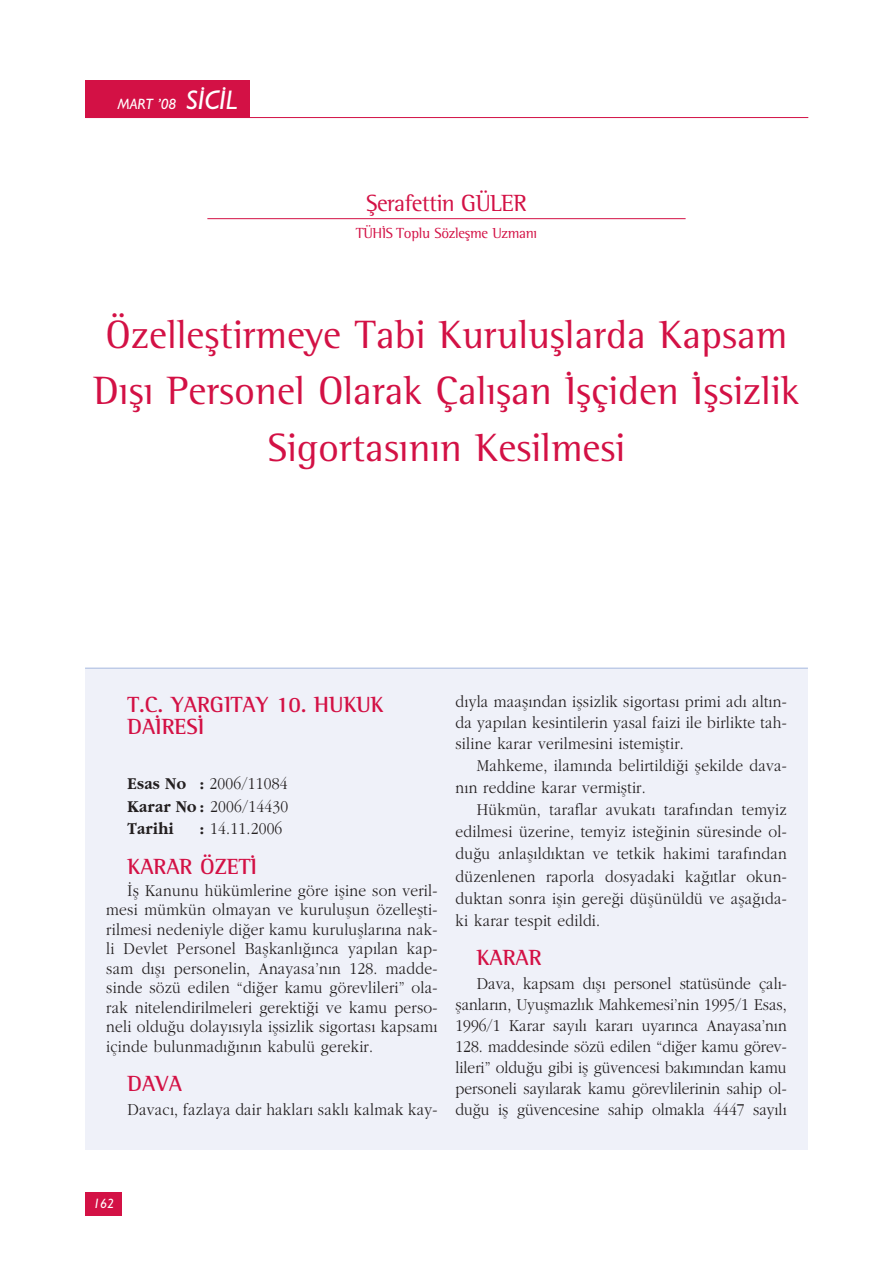
<style>
.page{position:relative;width:893px;height:1263px;background:#fff}
.page>*{position:absolute;margin:0;border:0;box-sizing:border-box;transform-origin:0 0}
.t1{font:40.5px/56.6px "Rotis Semi Serif";color:#d31145;text-align:center}
.t2{font:24px "Rotis Semi Serif";letter-spacing:-.025em;color:#d31145}
.t3{font:700 22.5px/22px "Rotis Semi Serif";letter-spacing:-.005em;color:#d31145}
.t4{font:17.25px/19.5px "Garamond Turk";letter-spacing:.015em;color:#231f20;text-align:justify;scale:.9 1}
.t5{font:17.25px "Garamond Bold Turk";letter-spacing:.015em;color:#231f20;scale:.9 1}
.t6{font:15px "Rotis Semi Serif";letter-spacing:-.02em;color:#d31145}
.t7{font:italic 500 15px "Gill Sans";color:#fff}
.t8{font:italic 500 13.5px "Gill Sans";color:#fff}
.s1{font-size:27px}
.s2{font-family:"Garamond Bold Turk"}
</style>
<div class="page">
<hr style="left:207px;top:218px;width:479px;height:1px;background:#d31145">
<div style="left:85px;top:1192px;width:37px;height:23px;background:#d31145"></div>
<div style="left:85px;top:81px;width:164px;height:37px;background:#d31145"></div>
<hr style="left:85px;top:117px;width:723px;height:1px;background:#d31145">
<div style="left:85px;top:669px;width:723px;height:480px;background:#eff1f9"></div>
<hr style="left:85px;top:668px;width:723px;height:1px;background:#a0b4dd">
<p class="t7" style="left:118px;top:99px;width:121px">MART ’08 <span class="s1">S‹C‹L</span></p>
<h2 class="t2" style="left:366px;top:194px;width:162px">fierafettin GÜLER</h2>
<p class="t6" style="left:356px;top:227px;width:183px">TÜH‹S Toplu Sözleflme Uzman›</p>
<h1 class="t1" style="left:93px;top:309px;width:707px">Özellefltirmeye Tabi Kurulufllarda Kapsam<br>D›fl› Personel Olarak Çal›flan ‹flçiden ‹flsizlik<br>Sigortas›n›n Kesilmesi</h1>
<h3 class="t3" style="left:128px;top:696px;width:258px">T.C. YARGITAY 10. HUKUK<br>DA‹RES‹</h3>
<p class="t4" style="left:128px;top:774px;width:180px;line-height:22.5px"><span class="s2">Esas No :</span> 2006/11084<br><span class="s2">Karar No :</span> 2006/14430</p>
<p class="t5" style="left:128px;top:822px;width:53px">Tarihi</p>
<p class="t4" style="left:200px;top:820px;width:93px"><span class="s2">:</span> 14.11.2006</p>
<h3 class="t3" style="left:128px;top:857px;width:131px">KARAR ÖZET‹</h3>
<p class="t4" style="left:106px;top:882px;width:369px;text-indent:21px">‹fl Kanunu hükümlerine göre ifline son veril&shy;mesi mümkün olmayan ve kuruluflun özelleflti&shy;rilmesi nedeniyle di¤er kamu kurulufllar›na nak&shy;li Devlet Personel Baflkanl›¤›nca yap›lan kap&shy;sam d›fl› personelin, Anayasa’n›n 128. madde&shy;sinde sözü edilen “di¤er kamu görevlileri” ola&shy;rak nitelendirilmeleri gerekti¤i ve kamu perso&shy;neli oldu¤u dolay›s›yla iflsizlik sigortas› kapsam› içinde bulunmad›¤›n›n kabulü gerekir.</p>
<h3 class="t3" style="left:128px;top:1075px;width:56px">DAVA</h3>
<p class="t4" style="left:128px;top:1101px;width:346px">Davac›, fazlaya dair haklar› sakl› kalmak kay-</p>
<p class="t4" style="left:455px;top:693px;width:370px;line-height:21px">d›yla maafl›ndan iflsizlik sigortas› primi ad› alt›n&shy;da yap›lan kesintilerin yasal faizi ile birlikte tah&shy;siline karar verilmesini istemifltir.</p>
<p class="t4" style="left:455px;top:756px;width:369px;line-height:22px;text-indent:21px">Mahkeme, ilam›nda belirtildi¤i flekilde dava&shy;n›n reddine karar vermifltir.</p>
<p class="t4" style="left:455px;top:800px;width:370px;line-height:22px;text-indent:21px">Hükmün, taraflar avukat› taraf›ndan temyiz edilmesi üzerine, temyiz iste¤inin süresinde ol&shy;du¤u anlafl›ld›ktan ve tetkik hakimi taraf›ndan düzenlenen raporla dosyadaki ka¤›tlar okun&shy;duktan sonra iflin gere¤i düflünüldü ve afla¤›da&shy;ki karar tespit edildi.</p>
<h3 class="t3" style="left:477px;top:949px;width:66px">KARAR</h3>
<p class="t4" style="left:455px;top:974px;width:369px;line-height:21px;text-indent:21px">Dava, kapsam d›fl› personel statüsünde çal›- flanlar›n, Uyuflmazl›k Mahkemesi’nin 1995/1 Esas, 1996/1 Karar say›l› karar› uyar›nca Anayasa’n›n 128. maddesinde sözü edilen “di¤er kamu görev&shy;lileri” oldu¤u gibi ifl güvencesi bak›m›ndan kamu personeli say›larak kamu görevlilerinin sahip ol&shy;du¤u ifl güvencesine sahip olmakla 4447 say›l›</p>
<p class="t8" style="left:93px;top:1198px;width:23px">162</p>
</div>
